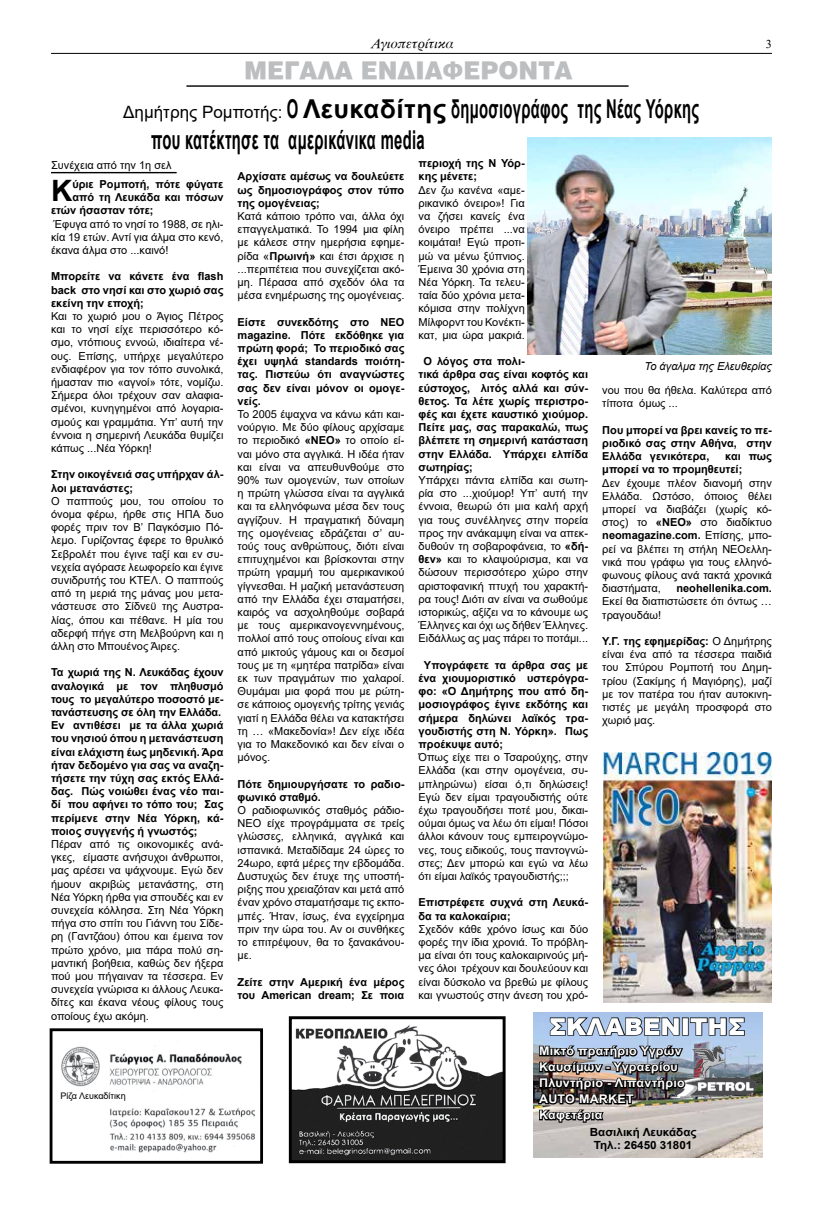
<style>
.page{position:relative;width:823px;height:1219px;background:#fff}
.page>*{position:absolute;margin:0;border:0;box-sizing:border-box;transform-origin:0 0}
.t1{font:700 29.4px "Arial";color:#000}
.t2{font:700 26px/31.2px "Arial";letter-spacing:.02em;color:#000;scale:.57 1}
.t3{font:900 24px "UB Helvetica";color:#bcbec0}
.t4{font:900 23.3px "Arial";color:#fff;scale:1.04 1}
.t5{font:14px "UB Times Italic";color:#000}
.t6{font:700 12px/16px "Arial";letter-spacing:.02em;color:#fff;scale:1.04 1}
.t7{font:12px "Times New Roman";color:#000}
.t8{font:700 11.2px/13.5px "Arial";color:#000;text-align:center;scale:1.04 1}
.t9{font:11px/13.2px "Arial";color:#000;text-align:justify}
.t10{font:700 11px/13.2px "Arial";color:#000}
.t11{font:italic 11px "Arial";color:#000}
.t12{font:9px "Arial";color:#000}
.s1{font-weight:400;font-size:17px}
.s2{font-weight:700}
</style>
<div class="page">
<hr style="left:51px;top:53px;width:720px;height:1px;background:#000">
<hr style="left:186px;top:85px;width:442px;height:2px;background:#000">
<hr style="left:51px;top:172px;width:125px;height:1px;background:#000">
<img style="left:527px;top:138px;width:244px;height:217px">
<img style="left:61px;top:1046px;width:194px;height:107px">
<div style="left:50px;top:1028px;width:213px;height:136px;border:3px solid #000"></div>
<img style="left:293px;top:1025px;width:208px;height:134px">
<div style="left:289px;top:1016px;width:216px;height:147px;border:3px solid #000"></div>
<img style="left:533px;top:1012px;width:228px;height:145px">
<img style="left:745px;top:1040px;width:18px;height:58px">
<img style="left:535px;top:1016px;width:210px;height:108px">
<img style="left:603px;top:753px;width:168px;height:250px">
<p class="t5" style="left:372px;top:36px;width:83px">Αγιοπετρίτικα</p>
<p class="t7" style="left:765px;top:35px;width:7px">3</p>
<h3 class="t3" style="left:244px;top:56px;width:329px">ΜΕΓΑΛΑ ΕΝΔΙΑΦΕΡΟΝΤΑ</h3>
<h2 class="t2" style="left:151px;top:93px;width:962px;text-indent:-28px"><span class="s1">Δημήτρης Ρομποτής:</span> Ο Λευκαδίτης δημοσιογράφος της Νέας Υόρκης που κατέκτησε τα αμερικάνικα media</h2>
<p class="t9" style="left:51px;top:158px;width:122px">Συνέχεια από την 1η σελ</p>
<p class="t10" style="left:418px;top:157px;width:108px">περιοχή της Ν Υόρ&shy;κης μένετε;</p>
<p class="t9" style="left:418px;top:183px;width:108px">Δεν ζω κανένα «αμε&shy;ρικανικό όνειρο»! Για να ζήσει κανείς ένα όνειρο πρέπει ...να κοιμάται! Εγώ προτι&shy;μώ να μένω ξύπνιος.<br>Έμεινα 30 χρόνια στη Νέα Υόρκη. Τα τελευ&shy;ταία δύο χρόνια μετα&shy;κόμισα στην πολίχνη Μίλφορντ του Κονέκτι&shy;κατ, μια ώρα μακριά.</p>
<p class="t10" style="left:418px;top:355px;width:171px;text-indent:5px">Ο λόγος στα πολι-<br>τικά άρθρα σας είναι κοφτός και εύστοχος, λιτός αλλά και σύν&shy;θετος. Τα λέτε χωρίς περιστρο&shy;φές και έχετε καυστικό χιούμορ.<br>Πείτε μας, σας παρακαλώ, πως βλέπετε τη σημερινή κατάσταση στην Ελλάδα. Υπάρχει ελπίδα σωτηρίας;</p>
<p class="t9" style="left:418px;top:473px;width:171px">Υπάρχει πάντα ελπίδα και σωτη&shy;ρία στο ...χιούμορ! Υπ’ αυτή την έννοια, θεωρώ ότι μια καλή αρχή για τους συνέλληνες στην πορεία προς την ανάκαμψη είναι να απεκ&shy;δυθούν τη σοβαροφάνεια, το <span class="s2">«δή&shy;θεν»</span> και το κλαψούρισμα, και να δώσουν περισσότερο χώρο στην αριστοφανική πτυχή του χαρακτή&shy;ρα τους! Διότι αν είναι να σωθούμε ιστορικώς, αξίζει να το κάνουμε ως Έλληνες και όχι ως δήθεν Έλληνες.<br>Ειδάλλως ας μας πάρει το ποτάμι...</p>
<p class="t10" style="left:418px;top:658px;width:171px;text-align:justify;text-indent:5px">Υπογράφετε τα άρθρα σας με ένα χιουμοριστικό υστερόγρα&shy;φο: «Ο Δημήτρης που από δη&shy;μοσιογράφος έγινε εκδότης και σήμερα δηλώνει λαϊκός τρα&shy;γουδιστής στη Ν. Υόρκη». Πως προέκυψε αυτό;</p>
<p class="t9" style="left:418px;top:751px;width:171px">Όπως είχε πει ο Τσαρούχης, στην Ελλάδα (και στην ομογένεια, συ&shy;μπληρώνω) είσαι ό,τι δηλώσεις!<br>Εγώ δεν είμαι τραγουδιστής ούτε έχω τραγουδήσει ποτέ μου, δικαι&shy;ούμαι όμως να λέω ότι είμαι! Πόσοι άλλοι κάνουν τους εμπειρογνώμο&shy;νες, τους ειδικούς, τους παντογνώ&shy;στες; Δεν μπορώ και εγώ να λέω ότι είμαι λαϊκός τραγουδιστής;;;</p>
<p class="t10" style="left:418px;top:896px;width:171px">Επιστρέφετε συχνά στη Λευκά&shy;δα τα καλοκαίρια;</p>
<p class="t9" style="left:418px;top:922px;width:171px">Σχεδόν κάθε χρόνο ίσως και δύο φορές την ίδια χρονιά. Το πρόβλη&shy;μα είναι ότι τους καλοκαιρινούς μή&shy;νες όλοι τρέχουν και δουλεύουν και είναι δύσκολο να βρεθώ με φίλους και γνωστούς στην άνεση του χρό-</p>
<p class="t10" style="left:237px;top:170px;width:168px;text-align:justify">Αρχίσατε αμέσως να δουλεύετε ως δημοσιογράφος στον τύπο της ομογένειας;</p>
<p class="t9" style="left:237px;top:209px;width:168px">Κατά κάποιο τρόπο ναι, άλλα όχι επαγγελματικά. Το 1994 μια φίλη με κάλεσε στην ημερήσια εφημε&shy;ρίδα «<span class="s2">Πρωινή»</span> και έτσι άρχισε η ...περιπέτεια που συνεχίζεται ακό&shy;μη. Πέρασα από σχεδόν όλα τα μέσα ενημέρωσης της ομογένειας.</p>
<p class="t10" style="left:237px;top:315px;width:168px;text-align:justify">Είστε συνεκδότης στο ΝΕΟ magazine. Πότε εκδόθηκε για πρώτη φορά; Το περιοδικό σας έχει υψηλά standards ποιότη&shy;τας. Πιστεύω ότι αναγνώστες σας δεν είναι μόνον οι ομογε&shy;νείς.</p>
<p class="t9" style="left:237px;top:407px;width:168px">Το 2005 έψαχνα να κάνω κάτι και&shy;νούργιο. Με δύο φίλους αρχίσαμε το περιοδικό <span class="s2">«ΝΕΟ»</span> το οποίο εί&shy;ναι μόνο στα αγγλικά. Η ιδέα ήταν και είναι να απευθυνθούμε στο 90% των ομογενών, των οποίων η πρώτη γλώσσα είναι τα αγγλικά και τα ελληνόφωνα μέσα δεν τους αγγίζουν. Η πραγματική δύναμη της ομογένειας εδράζεται σ’ αυ&shy;τούς τους ανθρώπους, διότι είναι επιτυχημένοι και βρίσκονται στην πρώτη γραμμή του αμερικανικού γίγνεσθαι. Η μαζική μετανάστευση από την Ελλάδα έχει σταματήσει, καιρός να ασχοληθούμε σοβαρά με τους αμερικανογεννημένους, πολλοί από τους οποίους είναι και από μικτούς γάμους και οι δεσμοί τους με τη «μητέρα πατρίδα» είναι εκ των πραγμάτων πιο χαλαροί.<br>Θυμάμαι μια φορά που με ρώτη&shy;σε κάποιος ομογενής τρίτης γενιάς γιατί η Ελλάδα θέλει να κατακτήσει τη … «Μακεδονία»! Δεν είχε ιδέα για το Μακεδονικό και δεν είναι ο μόνος.</p>
<p class="t10" style="left:237px;top:777px;width:168px">Πότε δημιουργήσατε το ραδιο&shy;φωνικό σταθμό.</p>
<p class="t9" style="left:237px;top:803px;width:168px">Ο ραδιοφωνικός σταθμός ράδιο-ΝΕΟ είχε προγράμματα σε τρείς γλώσσες, ελληνικά, αγγλικά και ισπανικά. Μεταδίδαμε 24 ώρες το 24ωρο, εφτά μέρες την εβδομάδα.<br>Δυστυχώς δεν έτυχε της υποστή&shy;ριξης που χρειαζόταν και μετά από έναν χρόνο σταματήσαμε τις εκπο&shy;μπές. Ήταν, ίσως, ένα εγχείρημα πριν την ώρα του. Αν οι συνθήκες το επιτρέψουν, θα το ξανακάνου&shy;με.</p>
<p class="t10" style="left:237px;top:975px;width:168px">Ζείτε στην Αμερική ένα μέρος του American dream; Σε ποια</p>
<h1 class="t1" style="left:51px;top:170px;width:23px">Κ</h1>
<p class="t10" style="left:72px;top:178px;width:152px">ύριε Ρομποτή, πότε φύγατε</p>
<p class="t10" style="left:72px;top:191px;width:152px">από τη Λευκάδα και πόσων</p>
<p class="t10" style="left:51px;top:204px;width:104px">ετών ήσασταν τότε;</p>
<p class="t9" style="left:51px;top:217px;width:174px">Έφυγα από το νησί το 1988, σε ηλι&shy;κία 19 ετών. Αντί για άλμα στο κενό, έκανα άλμα στο ...καινό!</p>
<p class="t10" style="left:51px;top:270px;width:174px;text-align:justify">Μπορείτε να κάνετε ένα flash back στο νησί και στο χωριό σας εκείνη την εποχή;</p>
<p class="t9" style="left:51px;top:309px;width:174px">Και το χωριό μου ο Άγιος Πέτρος και το νησί είχε περισσότερο κό&shy;σμο, ντόπιους εννοώ, ιδιαίτερα νέ&shy;ους. Επίσης, υπήρχε μεγαλύτερο ενδιαφέρον για τον τόπο συνολικά, ήμασταν πιο «αγνοί» τότε, νομίζω.<br>Σήμερα όλοι τρέχουν σαν αλαφια&shy;σμένοι, κυνηγημένοι από λογαρια&shy;σμούς και γραμμάτια. Υπ’ αυτή την έννοια η σημερινή Λευκάδα θυμίζει κάπως ...Νέα Υόρκη!</p>
<p class="t10" style="left:51px;top:468px;width:174px">Στην οικογένειά σας υπήρχαν άλ&shy;λοι μετανάστες;</p>
<p class="t9" style="left:51px;top:494px;width:174px">Ο παππούς μου, του οποίου το όνομα φέρω, ήρθε στις ΗΠΑ δυο φορές πριν τον Β’ Παγκόσμιο Πό&shy;λεμο. Γυρίζοντας έφερε το θρυλικό Σεβρολέτ που έγινε ταξί και εν συ&shy;νεχεία αγόρασε λεωφορείο και έγινε συνιδρυτής του ΚΤΕΛ. Ο παππούς από τη μεριά της μάνας μου μετα&shy;νάστευσε στο Σίδνεϋ της Αυστρα&shy;λίας, όπου και πέθανε. Η μία του αδερφή πήγε στη Μελβούρνη και η άλλη στο Μπουένος Άιρες.</p>
<p class="t10" style="left:51px;top:666px;width:174px">Τα χωριά της Ν. Λευκάδας έχουν αναλογικά με τον πληθυσμό τους το μεγαλύτερο ποσοστό με&shy;τανάστευσης σε όλη την Ελλάδα.<br>Εν αντιθέσει με τα άλλα χωριά του νησιού όπου η μετανάστευση είναι ελάχιστη έως μηδενική. Άρα ήταν δεδομένο για σας να αναζη&shy;τήσετε την τύχη σας εκτός Ελλά&shy;δας. Πώς νοιώθει ένας νέο παι&shy;δί που αφήνει το τόπο του; Σας περίμενε στην Νέα Υόρκη, κά&shy;ποιος συγγενής ή γνωστός;</p>
<p class="t9" style="left:51px;top:837px;width:174px">Πέραν από τις οικονομικές ανά&shy;γκες, είμαστε ανήσυχοι άνθρωποι, μας αρέσει να ψάχνουμε. Εγώ δεν ήμουν ακριβώς μετανάστης, στη Νέα Υόρκη ήρθα για σπουδές και εν συνεχεία κόλλησα. Στη Νέα Υόρκη πήγα στο σπίτι του Γιάννη του Σίδε&shy;ρη (Γαντζάου) όπου και έμεινα τον πρώτο χρόνο, μια πάρα πολύ ση&shy;μαντική βοήθεια, καθώς δεν ήξερα πού μου πήγαιναν τα τέσσερα. Εν συνεχεία γνώρισα κι άλλους Λευκα&shy;δίτες και έκανα νέους φίλους τους οποίους έχω ακόμη.</p>
<p class="t11" style="left:644px;top:359px;width:129px">Το άγαλμα της Ελευθερίας</p>
<p class="t9" style="left:602px;top:384px;width:171px">νου που θα ήθελα. Καλύτερα από τίποτα όμως ...</p>
<p class="t10" style="left:602px;top:423px;width:171px;text-align:justify">Που μπορεί να βρει κανείς το πε&shy;ριοδικό σας στην Αθήνα, στην Ελλάδα γενικότερα,</p>
<p class="t10" style="left:602px;top:450px;width:171px;text-indent:123px">και πως μπορεί να το προμηθευτεί;</p>
<p class="t9" style="left:602px;top:476px;width:171px">Δεν έχουμε πλέον διανομή στην Ελλάδα. Ωστόσο, όποιος θέλει μπορεί να διαβάζει (χωρίς κό&shy;στος) το <span class="s2">«ΝΕΟ»</span> στο διαδίκτυο <span class="s2">neomagazine.com.</span> Επίσης, μπο&shy;ρεί να βλέπει τη στήλη ΝΕΟελλη&shy;νικά που γράφω για τους ελληνό&shy;φωνους φίλους ανά τακτά χρονικά διαστήματα,</p>
<p class="t10" style="left:676px;top:582px;width:97px">neohellenika.com.</p>
<p class="t9" style="left:602px;top:595px;width:171px">Εκεί θα διαπιστώσετε ότι όντως … τραγουδάω!</p>
<p class="t9" style="left:602px;top:634px;width:171px"><span class="s2">Υ.Γ. της εφημερίδας:</span> Ο Δημήτρης είναι ένα από τα τέσσερα παιδιά του Σπύρου Ρομποτή του Δημη&shy;τρίου (Σακίμης ή Μαγιόρης), μαζί με τον πατέρα του ήταν αυτοκινη&shy;τιστές με μεγάλη προσφορά στο χωριό μας.</p>
<h3 class="t4" style="left:548px;top:1010px;width:190px">ΣΚΛΑΒΕΝΙΤΗΣ</h3>
<p class="t12" style="left:60px;top:1089px;width:67px">Ρίζα Λευκαδίτικη</p>
<p class="t6" style="left:538px;top:1043px;width:141px">Μικτό πρατήριο Υγρών<br>Καυσίμων - Υγραερίου<br>Πλυντήριο - Λιπαντήριο<br>AUTO MARKET<br>Καφετέρια</p>
<p class="t8" style="left:589px;top:1125px;width:104px">Βασιλική Λευκάδας<br>Τηλ.: 26450 31801</p>
</div>
